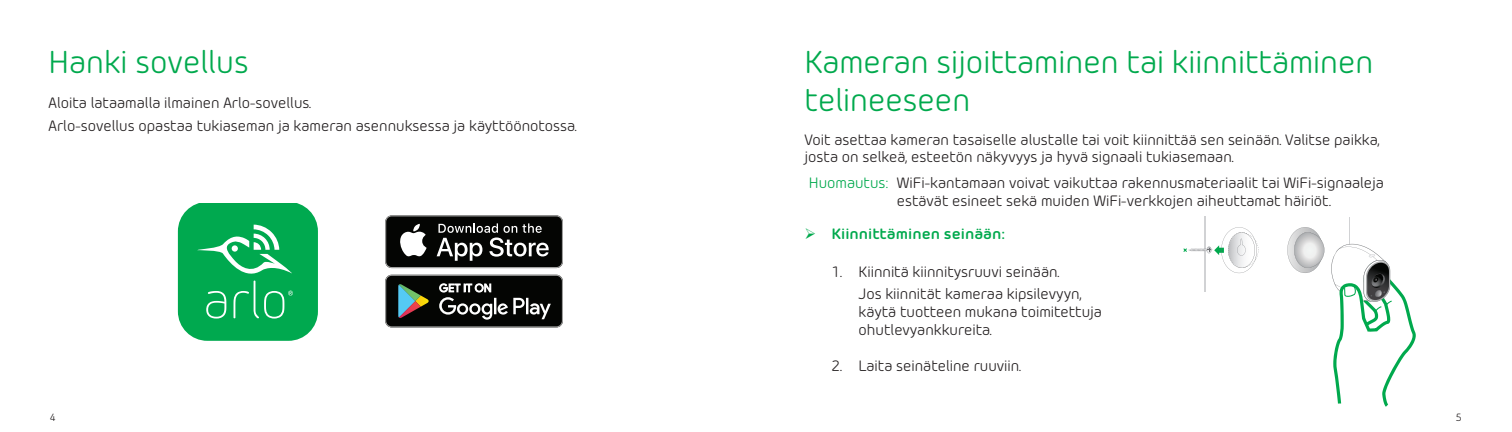
<style>
.page{position:relative;width:1512px;height:432px;background:#fff}
.page>*{position:absolute;margin:0;border:0;box-sizing:border-box;transform-origin:0 0}
.h1_head{font:31.5px/37.8px "Morebi Rounded";color:#00a94d}
.p0_body{font:15px/16.5px "Morebi Rounded";color:#231f20}
.p2_body{font:15px/18px "Morebi Rounded";color:#231f20}
.t1{font:700 15px "Morebi Rounded";color:#00a94d}
.t2{font:10.5px "Morebi Rounded";color:#231f20}
.s1{color:#00a94d}
</style>
<div class="page">
<img style="left:1205px;top:216px;width:1px;height:76px">
<hr style="left:1204px;top:216px;width:1px;height:76px;background:#d1d2d4">
<svg style="left:1184px;top:227px;width:74px;height:46px"></svg>
<hr style="left:1349px;top:217px;width:1px;height:76px;background:#d1d2d4">
<svg style="left:1287px;top:227px;width:129px;height:180px"></svg>
<svg style="left:178px;top:204px;width:140px;height:137px;background:#1db263"></svg>
<svg style="left:385px;top:275px;width:178px;height:52px;background:#2d302d"></svg>
<svg style="left:385px;top:215px;width:178px;height:53px;background:#383837"></svg>
<p class="h1_head" style="left:49px;top:41px;width:202px">Hanki sovellus</p>
<p class="p0_body" style="left:49px;top:93px;width:264px">Aloita lataamalla ilmainen Arlo-sovellus.</p>
<p class="p0_body" style="left:49px;top:117px;width:530px">Arlo-sovellus opastaa tukiaseman ja kameran asennuksessa ja käyttöönotossa.</p>
<p class="h1_head" style="left:805px;top:41px;width:570px">Kameran sijoittaminen tai kiinnittäminen telineeseen</p>
<p class="p0_body" style="left:805px;top:131px;width:577px">Voit asettaa kameran tasaiselle alustalle tai voit kiinnittää sen seinään. Valitse paikka, josta on selkeä, esteetön näkyvyys ja hyvä signaali tukiasemaan.</p>
<p class="p0_body" style="left:897px;top:173px;width:489px;line-height:18px;text-indent:-88px"><span class="s1">Huomautus:</span> WiFi-kantamaan voivat vaikuttaa rakennusmateriaalit tai WiFi-signaaleja estävät esineet sekä muiden WiFi-verkkojen aiheuttamat häiriöt.</p>
<p class="t1" style="left:832px;top:223px;width:175px">Kiinnittäminen seinään:</p>
<p class="p0_body" style="left:832px;top:262px;width:229px">1. Kiinnitä kiinnitysruuvi seinään.</p>
<p class="p2_body" style="left:859px;top:284px;width:245px">Jos kiinnität kameraa kipsilevyyn, käytä tuotteen mukana toimitettuja ohutlevyankkureita.</p>
<p class="p0_body" style="left:832px;top:357px;width:191px">2. Laita seinäteline ruuviin.</p>
<p class="t2" style="left:50px;top:410px;width:7px">4</p>
<p class="t2" style="left:1456px;top:410px;width:7px">5</p>
</div>
